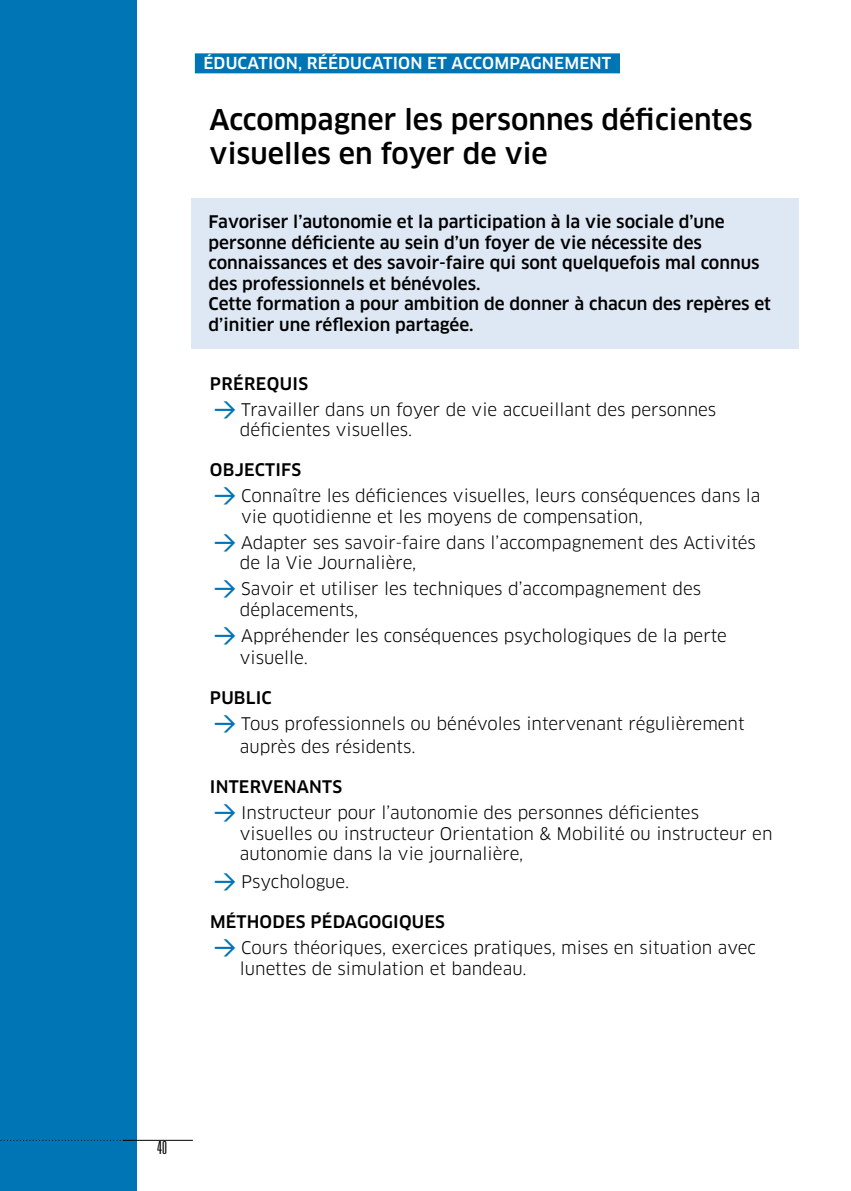
<style>
.page{position:relative;width:851px;height:1191px;background:#fff}
.page>*{position:absolute;margin:0;border:0;box-sizing:border-box;transform-origin:0 0}
.t1{font:500 28px/33.6px "Clan OT";color:#000}
.t2{font:500 22px/46.4px "DIN Pro";color:#0075b6;text-align:justify}
.t3{font:300 ultra-condensed 18px "Univers LT Std";color:#000}
.t4{font:17px/20.4px "Clan OT";color:#000}
.t5{font:500 17px/20.4px "Clan OT";color:#000}
.t6{font:500 17px "Clan OT";letter-spacing:.02em;color:#000}
.t7{font:500 16.2px "Clan OT";letter-spacing:.01em;color:#fff}
.s1{font-family:"DIN Pro";font-weight:500;font-size:22px;color:#0075b6}
</style>
<div class="page">
<div style="left:195px;top:53px;width:425px;height:20px;background:#0075b6"></div>
<div style="left:0;top:0;width:137px;height:1191px;background:#0075b6"></div>
<hr style="left:123px;top:1139px;width:70px;height:1px;background:#000">
<svg style="left:4px;top:1139px;width:120px;height:1px"></svg>
<div style="left:191px;top:198px;width:607px;height:150px;background:#dee7f4"></div>
<p class="t7" style="left:203px;top:54px;width:409px">ÉDUCATION, RÉÉDUCATION ET ACCOMPAGNEMENT</p>
<h1 class="t1" style="left:209px;top:103px;width:544px">Accompagner les personnes déficientes visuelles en foyer de vie</h1>
<p class="t5" style="left:208px;top:212px;width:564px">Favoriser l’autonomie et la participation à la vie sociale d’une personne déficiente au sein d’un foyer de vie nécessite des connaissances et des savoir-faire qui sont quelquefois mal connus des professionnels et bénévoles.<br>Cette formation a pour ambition de donner à chacun des repères et d’initier une réflexion partagée.</p>
<p class="t6" style="left:210px;top:374px;width:100px">PRÉREQUIS</p>
<p class="t4" style="left:240px;top:399px;width:478px;text-indent:-26px"><span class="s1">→</span> Travailler dans un foyer de vie accueillant des personnes déficientes visuelles.</p>
<p class="t5" style="left:210px;top:460px;width:93px">OBJECTIFS</p>
<p class="t2" style="left:214px;top:469px;width:24px">→ → → →</p>
<p class="t4" style="left:241px;top:486px;width:520px">Connaître les déficiences visuelles, leurs conséquences dans la vie quotidienne et les moyens de compensation,</p>
<p class="t4" style="left:240px;top:532px;width:517px">Adapter ses savoir-faire dans l’accompagnement des Activités de la Vie Journalière,</p>
<p class="t4" style="left:240px;top:579px;width:462px">Savoir et utiliser les techniques d’accompagnement des déplacements,</p>
<p class="t4" style="left:240px;top:624px;width:488px;line-height:22.8px">Appréhender les conséquences psychologiques de la perte visuelle.</p>
<p class="t5" style="left:210px;top:688px;width:63px">PUBLIC</p>
<p class="t4" style="left:240px;top:712px;width:506px;line-height:22.8px;text-indent:-26px"><span class="s1">→</span> Tous professionnels ou bénévoles intervenant régulièrement auprès des résidents.</p>
<p class="t5" style="left:210px;top:776px;width:134px">INTERVENANTS</p>
<p class="t4" style="left:240px;top:802px;width:534px;text-indent:-26px"><span class="s1">→</span> Instructeur pour l’autonomie des personnes déficientes visuelles ou instructeur Orientation &amp; Mobilité ou instructeur en autonomie dans la vie journalière,</p>
<p class="t4" style="left:214px;top:872px;width:137px"><span class="s1">→</span> Psychologue.</p>
<p class="t5" style="left:210px;top:912px;width:236px">MÉTHODES PÉDAGOGIQUES</p>
<p class="t4" style="left:240px;top:938px;width:517px;text-indent:-26px"><span class="s1">→</span> Cours théoriques, exercices pratiques, mises en situation avec lunettes de simulation et bandeau.</p>
<p class="t3" style="left:157px;top:1137px;width:12px">40</p>
</div>
